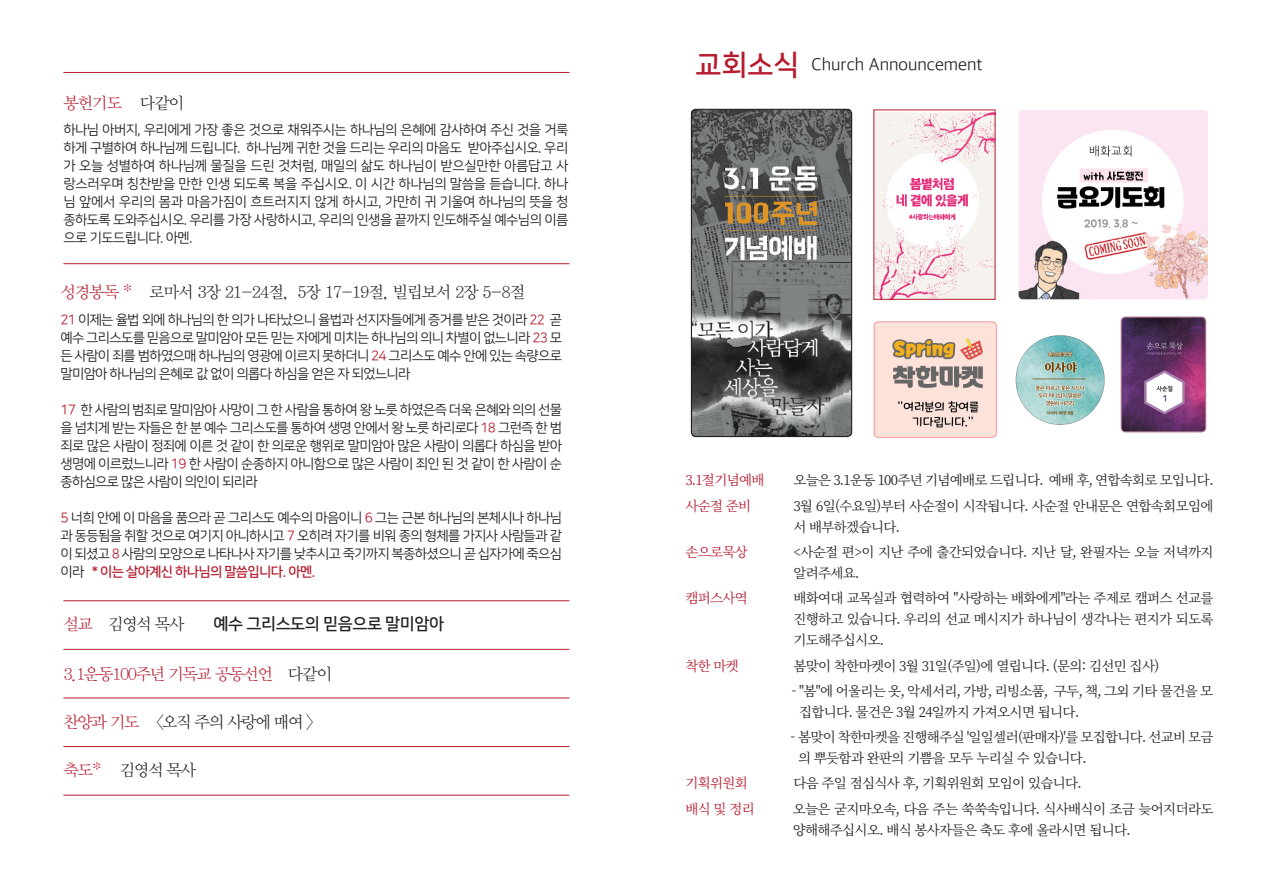
<style>
.page{position:relative;width:1263px;height:893px;background:#fff}
.page>*{position:absolute;margin:0;border:0;box-sizing:border-box;transform-origin:0 0}
.t1{font:300 18px "Apple SD Gothic Neo";color:#231f20}
.t2{font:16.5px "YDIY Mj O320";letter-spacing:-.065em;color:#231f20}
.t3{font:16.5px "YDIY Mj O320";letter-spacing:-.085em;color:#b61c2e}
.t4{font:16.5px "YDIY Mj O320";letter-spacing:-.085em;color:#231f20}
.t5{font:16.5px "Nanum Square OTFB";letter-spacing:-.025em;color:#231f20}
.t6{font:13.5px/18px "Nanum Square OTFR";letter-spacing:-.05em;color:#231f20;text-align:justify}
.t7{font:13.5px/21px "Noto Serif CJ Kkr";letter-spacing:-.05em;color:#231f20}
.t8{font:13.5px "Noto Serif CJ Kkr";letter-spacing:-.05em;color:#b61c2e}
.s1{color:#231f20}
.s2{color:#b61c2e}
.s3{font-family:"Nanum Square OTFB";color:#b61c2e}
.s4{font-family:"Nanum Square OTFB";font-weight:400;font-size:28.5px;color:#b61c2e}
</style>
<div class="page">
<hr style="left:63px;top:795px;width:506px;height:1px;background:#b61c2e">
<hr style="left:63px;top:698px;width:506px;height:1px;background:#b61c2e">
<hr style="left:63px;top:746px;width:506px;height:1px;background:#b61c2e">
<hr style="left:63px;top:649px;width:506px;height:1px;background:#b61c2e">
<hr style="left:63px;top:263px;width:506px;height:1px;background:#b61c2e">
<hr style="left:63px;top:600px;width:506px;height:1px;background:#b61c2e">
<hr style="left:63px;top:72px;width:506px;height:1px;background:#b61c2e">
<img style="left:691px;top:109px;width:161px;height:327px">
<div style="left:691px;top:109px;width:161px;height:328px;border:1px solid #231f20;border-radius:4px"></div>
<img style="left:1121px;top:317px;width:85px;height:115px">
<div style="left:1121px;top:317px;width:85px;height:115px;border:1px solid #a36f8a;border-radius:4px"></div>
<img style="left:1018px;top:110px;width:190px;height:189px">
<img style="left:1015px;top:335px;width:90px;height:90px">
<img style="left:876px;top:112px;width:117px;height:185px">
<img style="left:873px;top:321px;width:124px;height:117px">
<p class="t3" style="left:63px;top:95px;width:122px">봉헌기도 <span class="s1">다같이</span></p>
<p class="t6" style="left:63px;top:121px;width:506px">하나님 아버지, 우리에게 가장 좋은 것으로 채워주시는 하나님의 은혜에 감사하여 주신 것을 거룩 하게 구별하여 하나님께 드립니다. 하나님께 귀한 것을 드리는 우리의 마음도 받아주십시오. 우리 가 오늘 성별하여 하나님께 물질을 드린 것처럼, 매일의 삶도 하나님이 받으실만한 아름답고 사 랑스러우며 칭찬받을 만한 인생 되도록 복을 주십시오. 이 시간 하나님의 말씀을 듣습니다. 하나 님 앞에서 우리의 몸과 마음가짐이 흐트러지지 않게 하시고, 가만히 귀 기울여 하나님의 뜻을 청 종하도록 도와주십시오. 우리를 가장 사랑하시고, 우리의 인생을 끝까지 인도해주실 예수님의 이름 으로 기도드립니다. 아멘.</p>
<p class="t2" style="left:60px;top:283px;width:466px"><span class="s2">성경봉독 *</span> 로마서 3장 21-24절, 5장 17-19절, 빌립보서 2장 5-8절</p>
<p class="t6" style="left:60px;top:311px;width:503px"><span class="s2">21</span> 이제는 율법 외에 하나님의 한 의가 나타났으니 율법과 선지자들에게 증거를 받은 것이라 <span class="s2">22</span> 곧 예수 그리스도를 믿음으로 말미암아 모든 믿는 자에게 미치는 하나님의 의니 차별이 없느니라 <span class="s2">23</span> 모 든 사람이 죄를 범하였으매 하나님의 영광에 이르지 못하더니 <span class="s2">24</span> 그리스도 예수 안에 있는 속량으로 말미암아 하나님의 은혜로 값 없이 의롭다 하심을 얻은 자 되었느니라</p>
<p class="t6" style="left:60px;top:401px;width:503px"><span class="s2">17</span> 한 사람의 범죄로 말미암아 사망이 그 한 사람을 통하여 왕 노릇 하였은즉 더욱 은혜와 의의 선물 을 넘치게 받는 자들은 한 분 예수 그리스도를 통하여 생명 안에서 왕 노릇 하리로다 <span class="s2">18</span> 그런즉 한 범 죄로 많은 사람이 정죄에 이른 것 같이 한 의로운 행위로 말미암아 많은 사람이 의롭다 하심을 받아 생명에 이르렀느니라 <span class="s2">19</span> 한 사람이 순종하지 아니함으로 많은 사람이 죄인 된 것 같이 한 사람이 순 종하심으로 많은 사람이 의인이 되리라</p>
<p class="t6" style="left:60px;top:509px;width:503px"><span class="s2">5</span> 너희 안에 이 마음을 품으라 곧 그리스도 예수의 마음이니 <span class="s2">6</span> 그는 근본 하나님의 본체시나 하나님 과 동등됨을 취할 것으로 여기지 아니하시고 <span class="s2">7</span> 오히려 자기를 비워 종의 형체를 가지사 사람들과 같 이 되셨고 <span class="s2">8</span> 사람의 모양으로 나타나사 자기를 낮추시고 죽기까지 복종하셨으니 곧 십자가에 죽으심 이라 <span class="s3">* 이는 살아계신 하나님의 말씀입니다. 아멘.</span></p>
<p class="t2" style="left:63px;top:616px;width:122px"><span class="s2">설교</span> 김영석 목사</p>
<p class="t5" style="left:214px;top:615px;width:232px">예수 그리스도의 믿음으로 말미암아</p>
<p class="t3" style="left:63px;top:665px;width:270px">3.1운동100주년 기독교 공동선언 <span class="s1">다같이</span></p>
<p class="t4" style="left:63px;top:714px;width:253px"><span class="s2">찬양과 기도</span> &lt;오직 주의 사랑에 매여 &gt;</p>
<p class="t2" style="left:63px;top:762px;width:134px"><span class="s2">축도*</span> 김영석 목사</p>
<p class="t1" style="left:696px;top:55px;width:289px"><span class="s4">교회소식</span> Church Announcement</p>
<p class="t8" style="left:685px;top:473px;width:81px">3.1절기념예배</p>
<p class="t7" style="left:793px;top:470px;width:422px">오늘은 3.1운동 100주년 기념예배로 드립니다. 예배 후, 연합속회로 모입니다.</p>
<p class="t8" style="left:685px;top:498px;width:68px">사순절 준비</p>
<p class="t7" style="left:793px;top:496px;width:422px">3월 6일(수요일)부터 사순절이 시작됩니다. 사순절 안내문은 연합속회모임에 서 배부하겠습니다.</p>
<p class="t8" style="left:685px;top:544px;width:64px">손으로묵상</p>
<p class="t7" style="left:793px;top:542px;width:422px">&lt;사순절 편&gt;이 지난 주에 출간되었습니다. 지난 달, 완필자는 오늘 저녁까지 알려주세요.</p>
<p class="t8" style="left:685px;top:591px;width:64px">캠퍼스사역</p>
<p class="t7" style="left:793px;top:588px;width:422px;text-align:justify">배화여대 교목실과 협력하여 "사랑하는 배화에게"라는 주제로 캠퍼스 선교를 진행하고 있습니다. 우리의 선교 메시지가 하나님이 생각나는 편지가 되도록 기도해주십시오.</p>
<p class="t8" style="left:685px;top:658px;width:55px">착한 마켓</p>
<p class="t7" style="left:793px;top:655px;width:367px">봄맞이 착한마켓이 3월 31일(주일)에 열립니다. (문의: 김선민 집사)</p>
<p class="t7" style="left:799px;top:681px;width:416px;text-indent:-7px">- "봄"에 어울리는 옷, 악세서리, 가방, 리빙소품, 구두, 책, 그외 기타 물건을 모 집합니다. 물건은 3월 24일까지 가져오시면 됩니다.</p>
<p class="t7" style="left:798px;top:727px;width:417px;text-indent:-7px">- 봄맞이 착한마켓을 진행해주실 '일일셀러(판매자)'를 모집합니다. 선교비 모금 의 뿌듯함과 완판의 기쁨을 모두 누리실 수 있습니다.</p>
<p class="t8" style="left:685px;top:776px;width:64px">기획위원회</p>
<p class="t7" style="left:793px;top:773px;width:290px">다음 주일 점심식사 후, 기획위원회 모임이 있습니다.</p>
<p class="t8" style="left:685px;top:801px;width:71px">배식 및 정리</p>
<p class="t7" style="left:793px;top:798px;width:422px">오늘은 굳지마오속, 다음 주는 쑥쑥속입니다. 식사배식이 조금 늦어지더라도 양해해주십시오. 배식 봉사자들은 축도 후에 올라시면 됩니다.</p>
</div>
